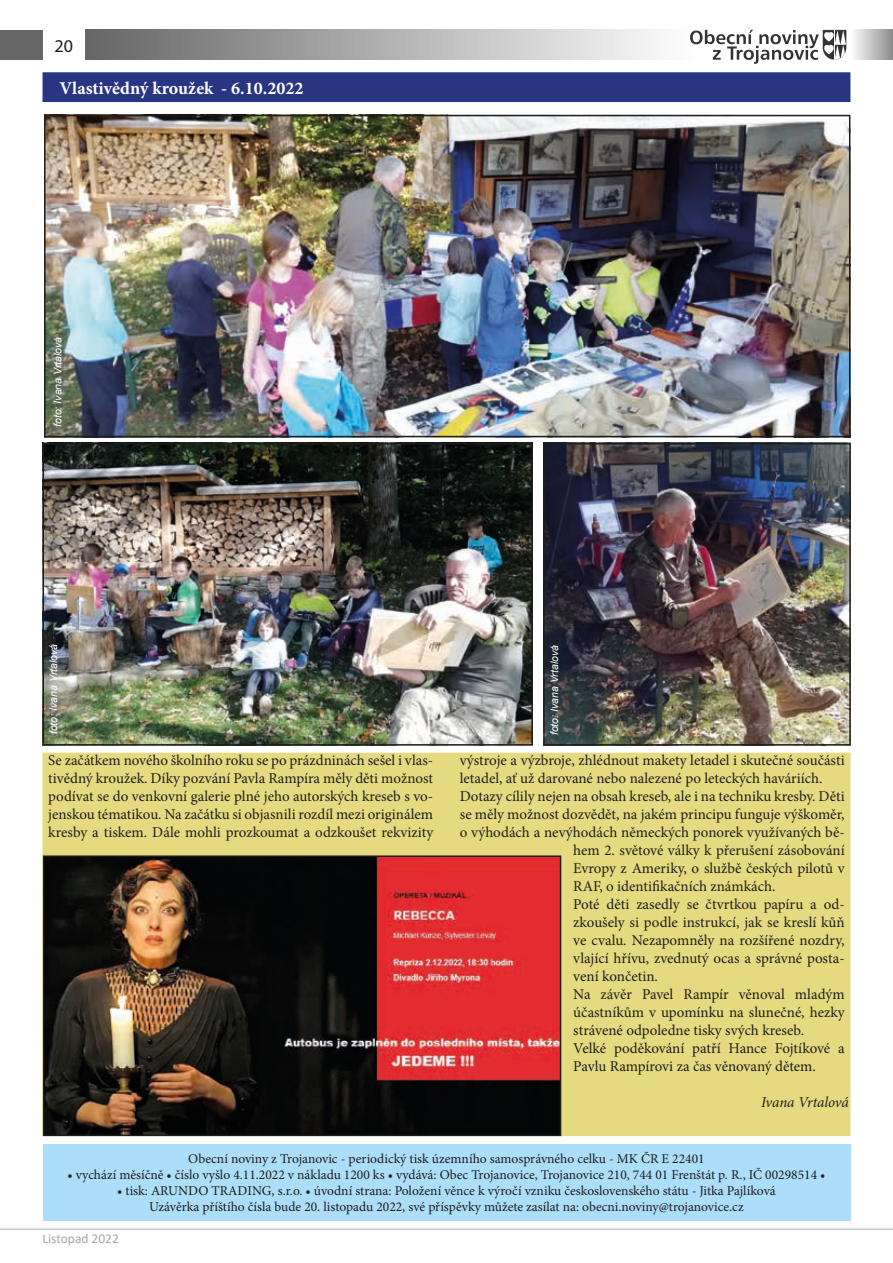
<style>
.page{position:relative;width:893px;height:1263px;background:#fff}
.page>*{position:absolute;margin:0;border:0;box-sizing:border-box;transform-origin:0 0}
.t1{font:700 18px "Minion Pro";color:#fff}
.t2{font:18px "Myriad Pro";color:#1d1d1b}
.t3{font:15px/18px "Minion Pro";color:#1d1d1b;text-align:justify}
.t4{font:italic 15px "Minion Pro";letter-spacing:-.01em;color:#1d1d1b}
.t5{font:13.5px/16.2px "Minion Pro";color:#1d1d1b;text-align:center}
.t6{font:13.5px "Calibri";color:#a8a8a8}
.t7{font:italic 10.5px "Arial";color:#fff}
</style>
<div class="page">
<div style="left:0;top:30px;width:43px;height:30px;background:#666"></div>
<div style="left:85px;top:30px;width:608px;height:30px;background:linear-gradient(to right,#666,#fefefe)"></div>
<div style="left:850px;top:30px;width:43px;height:30px;background:linear-gradient(to right,#fff,#8c8c8c)"></div>
<svg style="left:690px;top:30px;width:156px;height:34px"></svg>
<hr style="left:0;top:1229px;width:893px;height:1px;background:#a8a8a8">
<div style="left:43px;top:1144px;width:807px;height:76px;background:#addef9"></div>
<div style="left:43px;top:73px;width:807px;height:28px;background:#283583"></div>
<div style="left:43px;top:72px;width:807px;height:30px;border:2px solid #283583"></div>
<img style="left:46px;top:446px;width:484px;height:297px">
<div style="left:43px;top:443px;width:490px;height:303px;border:2px solid #1d1d1b"></div>
<img style="left:47px;top:118px;width:800px;height:316px">
<div style="left:44px;top:115px;width:806px;height:322px;border:2px solid #1d1d1b"></div>
<img style="left:546px;top:446px;width:302px;height:297px">
<div style="left:543px;top:443px;width:308px;height:303px;border:2px solid #1d1d1b"></div>
<div style="left:43px;top:753px;width:807px;height:382px;background:#e6da80"></div>
<img style="left:46px;top:858px;width:512px;height:275px">
<div style="left:43px;top:855px;width:518px;height:281px;border:2px solid #1d1d1b"></div>
<p class="t2" style="left:55px;top:35px;width:20px">20</p>
<p class="t1" style="left:60px;top:75px;width:245px">Vlastivědný kroužek - 6.10.2022</p>
<p class="t7" style="left:51px;top:427px;width:92px;rotate:-90deg">foto: Ivana Vrtalová</p>
<p class="t7" style="left:47px;top:734px;width:92px;rotate:-90deg">foto: Ivana Vrtalová</p>
<p class="t7" style="left:548px;top:735px;width:92px;rotate:-90deg">foto: Ivana Vrtalová</p>
<p class="t3" style="left:48px;top:751px;width:386px">Se začátkem nového školního roku se po prázdninách sešel i vlas&shy;tivědný kroužek. Díky pozvání Pavla Rampíra měly děti možnost podívat se do venkovní galerie plné jeho autorských kreseb s vo&shy;jenskou tématikou. Na začátku si objasnili rozdíl mezi originálem kresby a tiskem. Dále mohli prozkoumat a odzkoušet rekvizity</p>
<p class="t3" style="left:460px;top:751px;width:386px">výstroje a výzbroje, zhlédnout makety letadel i skutečné součásti</p>
<p class="t3" style="left:460px;top:769px;width:364px">letadel, ať už darované nebo nalezené po leteckých haváriích.</p>
<p class="t3" style="left:460px;top:787px;width:386px">Dotazy cílily nejen na obsah kreseb, ale i na techniku kresby. Děti</p>
<p class="t3" style="left:460px;top:805px;width:386px">se měly možnost dozvědět, na jakém principu funguje výškoměr,</p>
<p class="t3" style="left:460px;top:823px;width:386px">o výhodách a nevýhodách německých ponorek využívaných bě-</p>
<p class="t3" style="left:573px;top:841px;width:273px">hem 2. světové války k přerušení zásobování</p>
<p class="t3" style="left:573px;top:859px;width:273px">Evropy z Ameriky, o službě českých pilotů v</p>
<p class="t3" style="left:573px;top:877px;width:204px">RAF, o identifikačních známkách.</p>
<p class="t3" style="left:573px;top:895px;width:273px">Poté děti zasedly se čtvrtkou papíru a od-</p>
<p class="t3" style="left:573px;top:913px;width:273px">zkoušely si podle instrukcí, jak se kreslí kůň</p>
<p class="t3" style="left:573px;top:931px;width:273px">ve cvalu. Nezapomněly na rozšířené nozdry,</p>
<p class="t3" style="left:573px;top:949px;width:273px">vlající hřívu, zvednutý ocas a správné posta-</p>
<p class="t3" style="left:573px;top:967px;width:86px">vení končetin.</p>
<p class="t3" style="left:573px;top:985px;width:273px">Na závěr Pavel Rampír věnoval mladým</p>
<p class="t3" style="left:573px;top:1003px;width:273px">účastníkům v upomínku na slunečné, hezky</p>
<p class="t3" style="left:573px;top:1021px;width:232px">strávené odpoledne tisky svých kreseb.</p>
<p class="t3" style="left:573px;top:1039px;width:273px">Velké poděkování patří Hance Fojtíkové a</p>
<p class="t3" style="left:573px;top:1057px;width:244px">Pavlu Rampírovi za čas věnovaný dětem.</p>
<p class="t4" style="left:761px;top:1092px;width:89px">Ivana Vrtalová</p>
<p class="t5" style="left:188px;top:1150px;width:518px">Obecní noviny z Trojanovic - periodický tisk územního samosprávného celku - MK ČR E 22401</p>
<p class="t5" style="left:68px;top:1167px;width:759px">• vychází měsíčně • číslo vyšlo 4.11.2022 v nákladu 1200 ks • vydává: Obec Trojanovice, Trojanovice 210, 744 01 Frenštát p. R., IČ 00298514 •</p>
<p class="t5" style="left:117px;top:1183px;width:660px">• tisk: ARUNDO TRADING, s.r.o. • úvodní strana: Položení věnce k výročí vzniku československého státu - Jitka Pajlíková<br>Uzávěrka příštího čísla bude 20. listopadu 2022, své příspěvky můžete zasílat na: obecni.noviny@trojanovice.cz</p>
<p class="t6" style="left:43px;top:1229px;width:78px">Listopad 2022</p>
</div>
